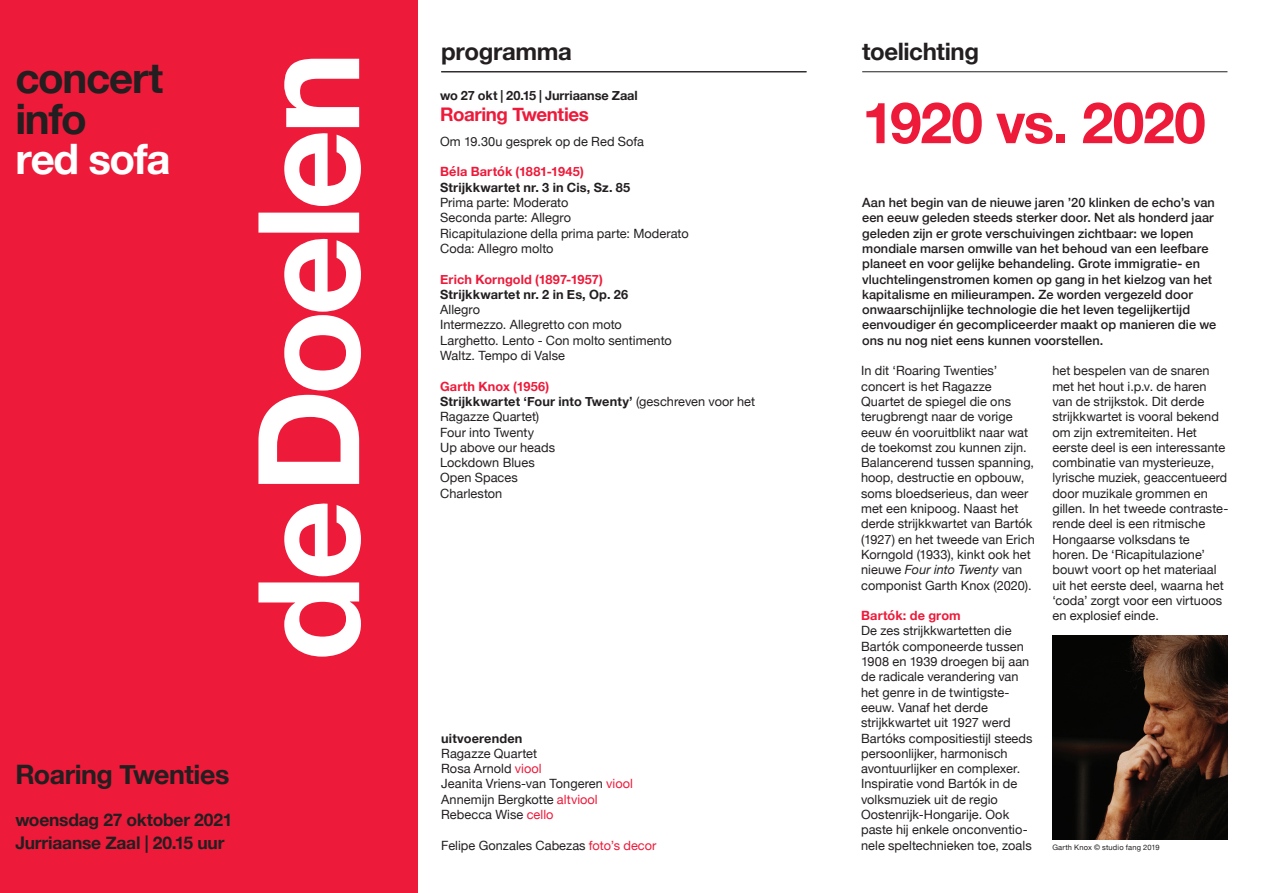
<style>
.page{position:relative;width:1263px;height:893px;background:#fff}
.page>*{position:absolute;margin:0;border:0;box-sizing:border-box;transform-origin:0 0}
.t1{font:700 57px "Helvetica Neue";letter-spacing:-.02em;color:#ed1a3a}
.t2{font:700 42px/40.5px "Helvetica Neue";letter-spacing:-.03em;color:#231f20}
.t3{font:700 42px "Helvetica Neue";letter-spacing:-.03em;color:#fff}
.t4{font:700 26.85px "Helvetica Neue";letter-spacing:-.02em;color:#231f20}
.t5{font:700 24px "Helvetica Neue";letter-spacing:-.015em;color:#231f20}
.t6{font:700 18.75px "Helvetica Neue";letter-spacing:-.02em;color:#ed1a3a}
.t7{font:700 17.4px/23.4px "Helvetica Neue";letter-spacing:-.01em;color:#231f20}
.t8{font:12.75px/15.3px "Helvetica Neue";letter-spacing:.005em;color:#231f20}
.t9{font:500 12.75px/15.3px "Helvetica Neue";letter-spacing:.005em;color:#231f20}
.t10{font:700 12.75px "Helvetica Neue";letter-spacing:.01em;color:#231f20}
.t11{font:700 12.75px "Helvetica Neue";letter-spacing:.01em;color:#ed1a3a}
.t12{font:7.5px "Helvetica Neue";letter-spacing:.025em;color:#231f20}
.s1{font-weight:700;color:#ed1a3a}
.s2{font-weight:700}
.s3{font-style:italic}
.s4{color:#ed1a3a}
</style>
<div class="page">
<div style="left:0;top:0;width:417px;height:893px;background:#ed1a3a"></div>
<svg style="left:258px;top:59px;width:103px;height:598px"></svg>
<hr style="left:862px;top:72px;width:365px;height:1px;background:#231f20">
<hr style="left:441px;top:72px;width:365px;height:1px;background:#231f20">
<img style="left:1052px;top:635px;width:175px;height:205px">
<h2 class="t2" style="left:15px;top:59px;width:149px">concert info</h2>
<h2 class="t3" style="left:15px;top:126px;width:157px">red sofa</h2>
<h3 class="t4" style="left:15px;top:753px;width:216px">Roaring Twenties</h3>
<h3 class="t7" style="left:15px;top:808px;width:219px">woensdag 27 oktober 2021<br>Jurriaanse Zaal | 20.15 uur</h3>
<h3 class="t5" style="left:441px;top:33px;width:132px">programma</h3>
<h3 class="t5" style="left:862px;top:33px;width:118px">toelichting</h3>
<h1 class="t1" style="left:862px;top:78px;width:345px">1920 vs. 2020</h1>
<p class="t10" style="left:440px;top:85px;width:199px">wo 27 okt | 20.15 | Jurriaanse Zaal</p>
<h3 class="t6" style="left:440px;top:100px;width:150px">Roaring Twenties</h3>
<p class="t8" style="left:440px;top:134px;width:205px">Om 19.30u gesprek op de Red Sofa</p>
<p class="t11" style="left:440px;top:162px;width:145px">Béla Bartók (1881-1945)</p>
<p class="t10" style="left:440px;top:177px;width:192px">Strijkkwartet nr. 3 in Cis, Sz. 85</p>
<p class="t8" style="left:440px;top:196px;width:250px">Prima parte: Moderato<br>Seconda parte: Allegro<br>Ricapitulazione della prima parte: Moderato<br>Coda: Allegro molto</p>
<p class="t11" style="left:440px;top:269px;width:164px">Erich Korngold (1897-1957)</p>
<p class="t10" style="left:440px;top:284px;width:190px">Strijkkwartet nr. 2 in Es, Op. 26</p>
<p class="t8" style="left:440px;top:303px;width:233px">Allegro<br>Intermezzo. Allegretto con moto<br>Larghetto. Lento - Con molto sentimento<br>Waltz. Tempo di Valse</p>
<p class="t8" style="left:440px;top:379px;width:316px"><span class="s1">Garth Knox (1956)<br></span><span class="s2">Strijkkwartet ‘Four into Twenty’</span> (geschreven voor het<br>Ragazze Quartet)<br>Four into Twenty<br>Up above our heads<br>Lockdown Blues<br>Open Spaces<br>Charleston</p>
<p class="t9" style="left:862px;top:194px;width:356px">Aan het begin van de nieuwe jaren ’20 klinken de echo’s van een eeuw geleden steeds sterker door. Net als honderd jaar geleden zijn er grote verschuivingen zichtbaar: we lopen mondiale marsen omwille van het behoud van een leefbare planeet en voor gelijke behandeling. Grote immigratie- en vluchtelingenstromen komen op gang in het kielzog van het kapitalisme en milieurampen. Ze worden vergezeld door onwaarschijnlijke technologie die het leven tegelijkertijd eenvoudiger én gecompliceerder maakt op manieren die we ons nu nog niet eens kunnen voorstellen.</p>
<p class="t8" style="left:861px;top:364px;width:175px">In dit ‘Roaring Twenties’ concert is het Ragazze<br>Quartet de spiegel die ons terugbrengt naar de vorige eeuw én vooruitblikt naar wat de toekomst zou kunnen zijn.<br>Balancerend tussen spanning, hoop, destructie en opbouw, soms bloedserieus, dan weer met een knipoog. Naast het derde strijkkwartet van Bartók (1927) en het tweede van Erich<br>Korngold (1933), kinkt ook het nieuwe <span class="s3">Four into Twenty</span> van componist Garth Knox (2020).</p>
<p class="t11" style="left:861px;top:606px;width:101px">Bartók: de grom</p>
<p class="t8" style="left:861px;top:624px;width:173px">De zes strijkkwartetten die<br>Bartók componeerde tussen<br>1908 en 1939 droegen bij aan de radicale verandering van het genre in de twintigste&shy;eeuw. Vanaf het derde strijkkwartet uit 1927 werd<br>Bartóks compositiestijl steeds persoonlijker, harmonisch avontuurlijker en complexer.<br>Inspiratie vond Bartók in de volksmuziek uit de regio<br>Oostenrijk-Hongarije. Ook paste hij enkele onconventio&shy;nele speltechnieken toe, zoals</p>
<p class="t8" style="left:1052px;top:364px;width:177px">het bespelen van de snaren met het hout i.p.v. de haren van de strijkstok. Dit derde strijkkwartet is vooral bekend om zijn extremiteiten. Het eerste deel is een interessante combinatie van mysterieuze, lyrische muziek, geaccentueerd door muzikale grommen en gillen. In het tweede contraste&shy;rende deel is een ritmische<br>Hongaarse volksdans te horen. De ‘Ricapitulazione’ bouwt voort op het materiaal uit het eerste deel, waarna het ‘coda’ zorgt voor een virtuoos en explosief einde.</p>
<p class="t10" style="left:441px;top:728px;width:83px">uitvoerenden</p>
<p class="t8" style="left:441px;top:746px;width:193px">Ragazze Quartet<br>Rosa Arnold <span class="s4">viool<br></span>Jeanita Vriens-van Tongeren <span class="s4">viool<br></span>Annemijn Bergkotte <span class="s4">altviool<br></span>Rebecca Wise <span class="s4">cello</span></p>
<p class="t8" style="left:441px;top:838px;width:217px">Felipe Gonzales Cabezas <span class="s4">foto’s decor</span></p>
<p class="t12" style="left:1052px;top:842px;width:109px">Garth Knox © studio fang 2019</p>
</div>
